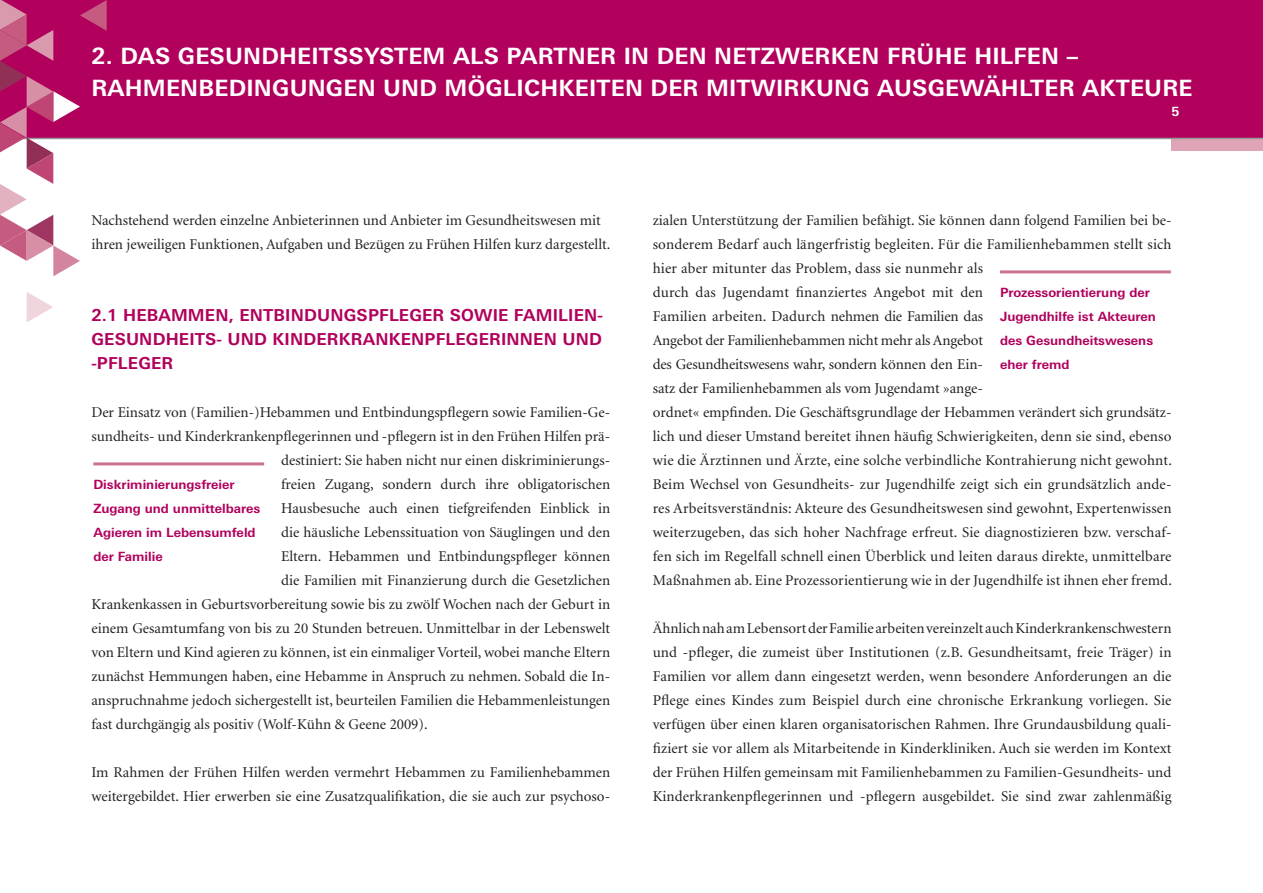
<style>
.page{position:relative;width:1263px;height:893px;background:#fff}
.page>*{position:absolute;margin:0;border:0;box-sizing:border-box;transform-origin:0 0}
.t1{font:700 22.5px/31.5px "Linotype Univers Basic";letter-spacing:.01em;color:#fff}
.t2{font:700 16.5px/24px "Linotype Univers Basic";letter-spacing:.01em;color:#b1015c;text-align:justify}
.t3{font:15px/24px "Minion";color:#231f20}
.t4{font:700 12.75px/24px "Linotype Univers Basic";color:#b1015c}
.t5{font:700 12.75px "Linotype Univers Basic";color:#fff}
</style>
<div class="page">
<hr style="left:93px;top:462px;width:171px;height:3px;background:#cc718f">
<hr style="left:1000px;top:270px;width:171px;height:3px;background:#cc718f">
<div style="left:0;top:0;width:1263px;height:138px;background:#b1015c"></div>
<div style="left:1171px;top:138px;width:92px;height:13px;background:#dfa5b7"></div>
<hr style="left:0;top:138px;width:1263px;height:1px;background:#939598">
<svg style="left:27px;top:292px;width:26px;height:30px"></svg>
<svg style="left:0;top:0;width:107px;height:276px"></svg>
<h1 class="t1" style="left:91px;top:40px;width:1103px">2. DAS GESUNDHEITSSYSTEM ALS PARTNER IN DEN NETZWERKEN FRÜHE HILFEN –<br>RAHMENBEDINGUNGEN UND MÖGLICHKEITEN DER MITWIRKUNG AUSGEWÄHLTER AKTEURE</h1>
<p class="t3" style="left:91px;top:209px;width:520px">Nachstehend werden einzelne Anbieterinnen und Anbieter im Gesundheitswesen mit ihren jeweiligen Funktionen, Aufgaben und Bezügen zu Frühen Hilfen kurz dargestellt.</p>
<p class="t2" style="left:91px;top:303px;width:513px">2.1 HEBAMMEN, ENTBINDUNGSPFLEGER SOWIE FAMILIEN-GESUNDHEITS- UND KINDERKRANKENPFLEGERINNEN UND -PFLEGER</p>
<p class="t3" style="left:91px;top:401px;width:520px">Der Einsatz von (Familien-)Hebammen und Entbindungspflegern sowie Familien-Ge-</p>
<p class="t3" style="left:91px;top:425px;width:520px">sundheits- und Kinderkrankenpflegerinnen und -pflegern ist in den Frühen Hilfen prä-</p>
<p class="t3" style="left:281px;top:449px;width:331px">destiniert: Sie haben nicht nur einen diskriminierungs-</p>
<p class="t3" style="left:281px;top:473px;width:331px">freien Zugang, sondern durch ihre obligatorischen</p>
<p class="t3" style="left:281px;top:497px;width:331px">Hausbesuche auch einen tiefgreifenden Einblick in</p>
<p class="t3" style="left:281px;top:521px;width:331px">die häusliche Lebenssituation von Säuglingen und den</p>
<p class="t3" style="left:281px;top:545px;width:331px">Eltern. Hebammen und Entbindungspfleger können</p>
<p class="t3" style="left:281px;top:569px;width:331px">die Familien mit Finanzierung durch die Gesetzlichen</p>
<p class="t3" style="left:91px;top:593px;width:520px">Krankenkassen in Geburtsvorbereitung sowie bis zu zwölf Wochen nach der Geburt in</p>
<p class="t3" style="left:91px;top:617px;width:520px">einem Gesamtumfang von bis zu 20 Stunden betreuen. Unmittelbar in der Lebenswelt</p>
<p class="t3" style="left:91px;top:641px;width:520px">von Eltern und Kind agieren zu können, ist ein einmaliger Vorteil, wobei manche Eltern</p>
<p class="t3" style="left:91px;top:665px;width:520px">zunächst Hemmungen haben, eine Hebamme in Anspruch zu nehmen. Sobald die In-</p>
<p class="t3" style="left:91px;top:689px;width:520px">anspruchnahme jedoch sichergestellt ist, beurteilen Familien die Hebammenleistungen</p>
<p class="t3" style="left:91px;top:713px;width:338px">fast durchgängig als positiv (Wolf-Kühn &amp; Geene 2009).</p>
<p class="t3" style="left:91px;top:761px;width:520px">Im Rahmen der Frühen Hilfen werden vermehrt Hebammen zu Familienhebammen weitergebildet. Hier erwerben sie eine Zusatzqualifikation, die sie auch zur psychoso-</p>
<p class="t4" style="left:93px;top:472px;width:168px">Diskriminierungsfreier<br>Zugang und unmittelbares<br>Agieren im Lebensumfeld der Familie</p>
<p class="t5" style="left:1171px;top:104px;width:10px">5</p>
<p class="t3" style="left:653px;top:209px;width:521px">zialen Unterstützung der Familien befähigt. Sie können dann folgend Familien bei be&shy;sonderem Bedarf auch längerfristig begleiten. Für die Familienhebammen stellt sich hier aber mitunter das Problem, dass sie nunmehr als<br>durch das Jugendamt finanziertes Angebot mit den<br>Familien arbeiten. Dadurch nehmen die Familien das<br>Angebot der Familienhebammen nicht mehr als Angebot<br>des Gesundheitswesens wahr, sondern können den Ein-<br>satz der Familienhebammen als vom Jugendamt »ange-<br>ordnet« empfinden. Die Geschäftsgrundlage der Hebammen verändert sich grundsätz&shy;lich und dieser Umstand bereitet ihnen häufig Schwierigkeiten, denn sie sind, ebenso wie die Ärztinnen und Ärzte, eine solche verbindliche Kontrahierung nicht gewohnt.<br>Beim Wechsel von Gesundheits- zur Jugendhilfe zeigt sich ein grundsätzlich ande&shy;res Arbeitsverständnis: Akteure des Gesundheitswesen sind gewohnt, Expertenwissen weiterzugeben, das sich hoher Nachfrage erfreut. Sie diagnostizieren bzw. verschaf&shy;fen sich im Regelfall schnell einen Überblick und leiten daraus direkte, unmittelbare Maßnahmen ab. Eine Prozessorientierung wie in der Jugendhilfe ist ihnen eher fremd.</p>
<p class="t3" style="left:653px;top:617px;width:520px;text-align:justify">Ähnlich nah am Lebensort der Familie arbeiten vereinzelt auch Kinderkrankenschwestern und -pfleger, die zumeist über Institutionen (z.B. Gesundheitsamt, freie Träger) in Familien vor allem dann eingesetzt werden, wenn besondere Anforderungen an die Pflege eines Kindes zum Beispiel durch eine chronische Erkrankung vorliegen. Sie verfügen über einen klaren organisatorischen Rahmen. Ihre Grundausbildung quali&shy;fiziert sie vor allem als Mitarbeitende in Kinderkliniken. Auch sie werden im Kontext der Frühen Hilfen gemeinsam mit Familienhebammen zu Familien-Gesundheits- und Kinderkrankenpflegerinnen und -pflegern ausgebildet. Sie sind zwar zahlenmäßig</p>
<p class="t4" style="left:1000px;top:280px;width:157px">Prozessorientierung der<br>Jugendhilfe ist Akteuren des Gesundheitswesens eher fremd</p>
</div>
